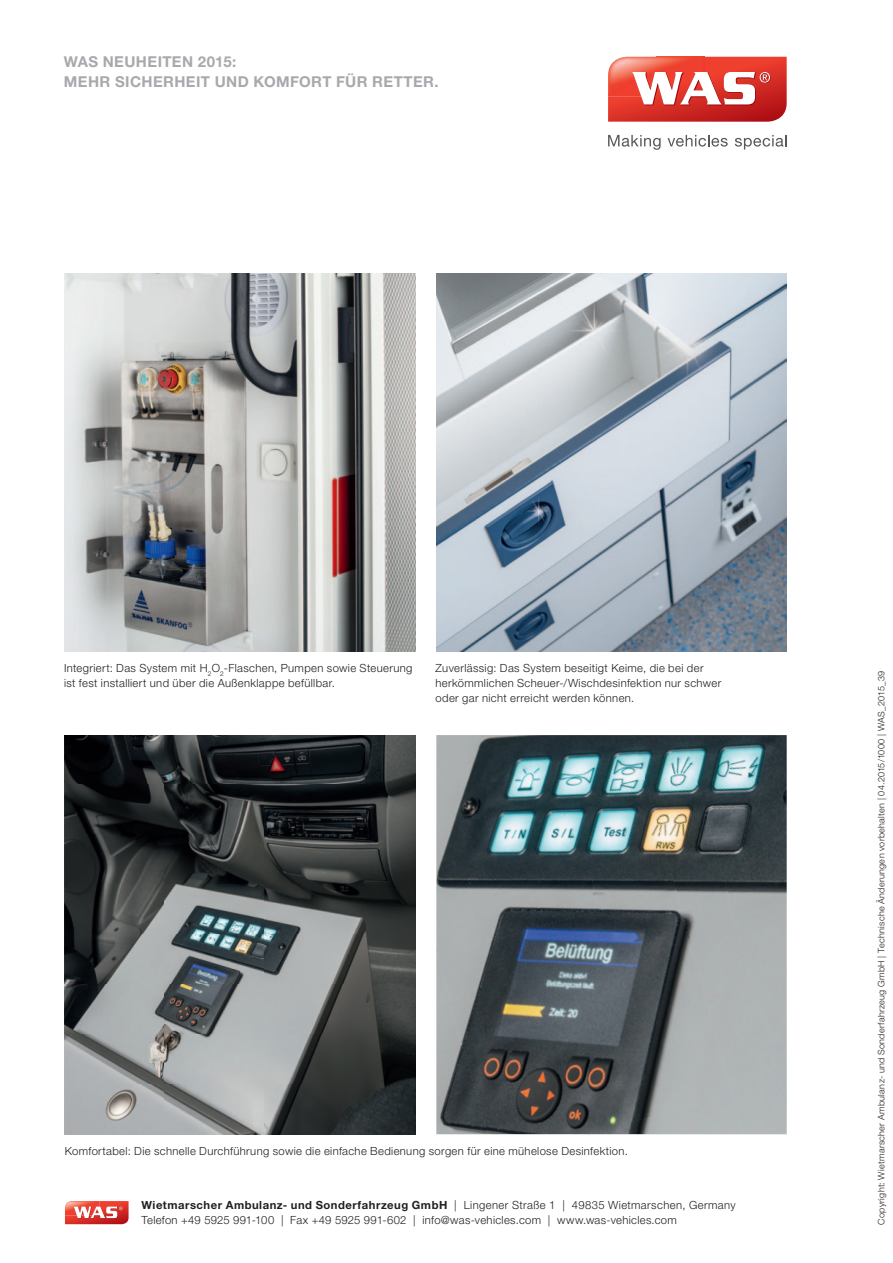
<style>
.page{position:relative;width:893px;height:1263px;background:#fff}
.page>*{position:absolute;margin:0;border:0;box-sizing:border-box;transform-origin:0 0}
.t1{font:700 15px/19.5px "Helvetica Neue LT Pro";letter-spacing:.03em;color:#a8a9ad}
.t2{font:300 11.25px/15px "Helvetica Neue LT Pro";letter-spacing:.03em;color:#231f20}
.t3{font:300 9px "Helvetica Neue LT Pro";letter-spacing:.035em;color:#231f20}
.s1{font-weight:700}
</style>
<div class="page">
<svg style="left:608px;top:57px;width:179px;height:65px"></svg>
<svg style="left:608px;top:135px;width:53px;height:15px"></svg>
<svg style="left:668px;top:135px;width:60px;height:12px"></svg>
<svg style="left:735px;top:135px;width:52px;height:15px"></svg>
<img style="left:65px;top:735px;width:350px;height:399px">
<img style="left:436px;top:735px;width:197px;height:214px">
<img style="left:633px;top:735px;width:154px;height:399px">
<img style="left:684px;top:735px;width:103px;height:244px">
<img style="left:436px;top:949px;width:2px;height:185px">
<img style="left:438px;top:889px;width:295px;height:245px">
<div style="left:751px;top:969px;width:36px;height:136px;background:#afb4b4"></div>
<img style="left:588px;top:1094px;width:156px;height:40px">
<img style="left:65px;top:273px;width:350px;height:378px">
<img style="left:436px;top:273px;width:351px;height:378px">
<svg style="left:65px;top:1201px;width:64px;height:23px"></svg>
<h1 class="t1" style="left:64px;top:52px;width:376px">WAS NEUHEITEN 2015:<br>MEHR SICHERHEIT UND KOMFORT FÜR RETTER.</h1>
<p class="t2" style="left:64px;top:660px;width:350px">Integriert: Das System mit H<sub>2</sub>O<sub>2</sub>-Flaschen, Pumpen sowie Steuerung ist fest installiert und über die Außenklappe befüllbar.</p>
<p class="t2" style="left:436px;top:660px;width:287px">Zuverlässig: Das System beseitigt Keime, die bei der herkömmlichen Scheuer-/Wischdesinfektion nur schwer oder gar nicht erreicht werden können.</p>
<p class="t2" style="left:65px;top:1143px;width:564px">Komfortabel: Die schnelle Durchführung sowie die einfache Bedienung sorgen für eine mühelose Desinfektion.</p>
<p class="t2" style="left:141px;top:1197px;width:596px"><span class="s1">Wietmarscher Ambulanz- und Sonderfahrzeug GmbH</span> | Lingener Straße 1 | 49835 Wietmarschen, Germany<br>Telefon +49 5925 991-100 | Fax +49 5925 991-602 | info@was-vehicles.com | www.was-vehicles.com</p>
<p class="t3" style="left:876px;top:1225px;width:555px;rotate:-90deg">Copyright: Wietmarscher Ambulanz- und Sonderfahrzeug GmbH | Technische Änderungen vorbehalten | 04.2015/1000 | WAS_2015_39</p>
</div>
